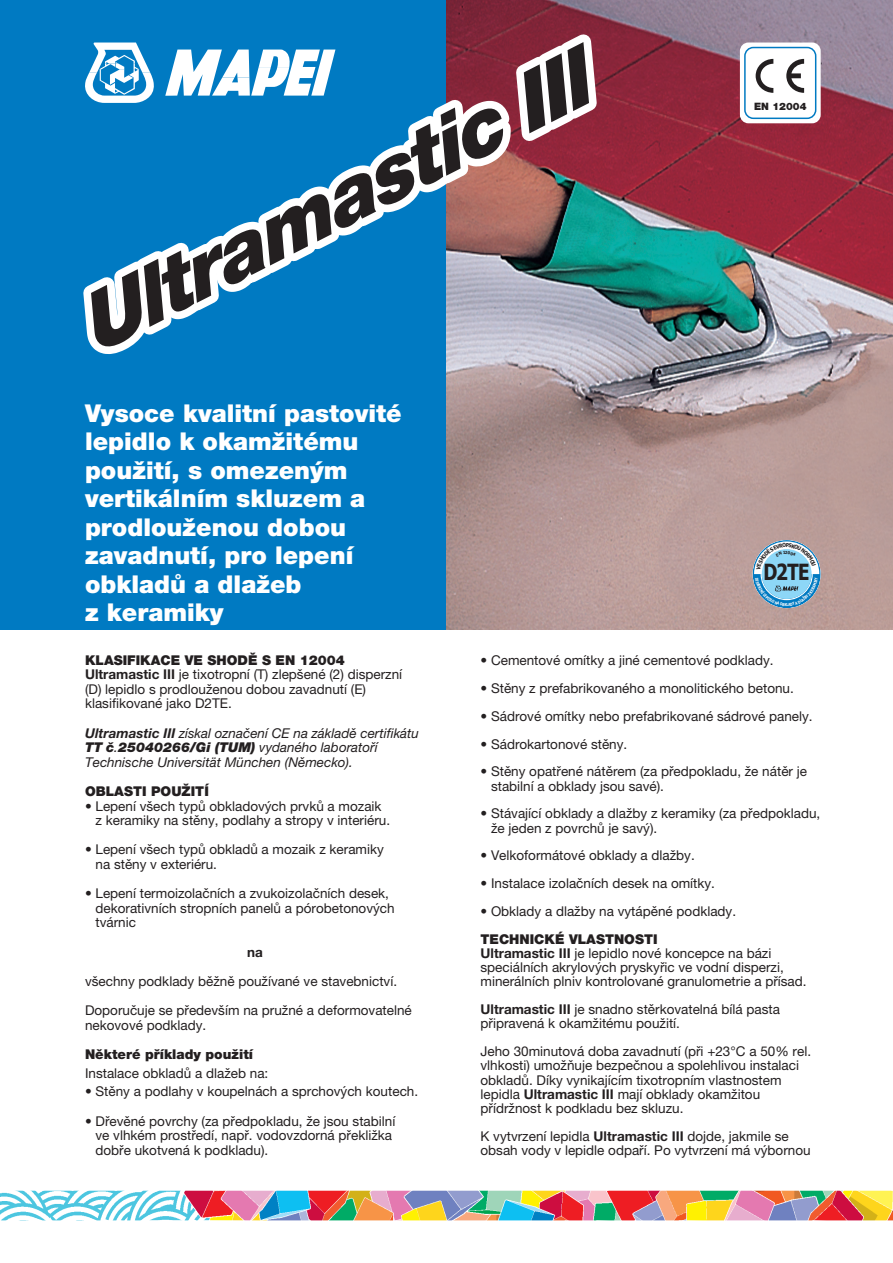
<style>
.page{position:relative;width:893px;height:1263px;background:#fff}
.page>*{position:absolute;margin:0;border:0;box-sizing:border-box;transform-origin:0 0}
.t1{font:italic 900 79.65px "Helvetica Neue LTW1 G";color:#fff}
.Sommario{font:900 24.6px/28.5px "Helvetica Neue LTW1 G";color:#fff}
.t2{font:700 22.35px "Tahoma";color:#231f20;scale:.82 1}
.Testo_Base{font:13.5px/14.2px "Helvetica Neue LTW1 G";color:#231f20}
.Testo_Base-2{font:italic 13.5px/14.5px "Helvetica Neue LTW1 G";color:#231f20}
.Titoli{font:900 13.5px "Helvetica Neue LTW1 G";color:#231f20}
.Testo_Base-3{font:700 13.5px "Helvetica Neue LTW1 G";color:#231f20}
.Normale{font:900 10.2px "Helvetica Neue LTW1 G";color:#231f20}
.s1{font-weight:700}
.s2{font-weight:900}
</style>
<div class="page">
<div style="left:0;top:0;width:451px;height:629px;background:#007ac2"></div>
<img style="left:0;top:1191px;width:893px;height:29px">
<svg style="left:85px;top:43px;width:69px;height:60px"></svg>
<svg style="left:165px;top:50px;width:170px;height:46px"></svg>
<img style="left:446px;top:0;width:447px;height:629px">
<div style="left:740px;top:43px;width:81px;height:80px;background:#fff;border-radius:9px"></div>
<div style="left:744px;top:47px;width:72px;height:72px;border:2px solid #007ac2;border-radius:9px"></div>
<svg style="left:756px;top:59px;width:17px;height:34px"></svg>
<svg style="left:786px;top:59px;width:18px;height:34px"></svg>
<svg style="left:754px;top:541px;width:65px;height:65px"></svg>
<p class="t1" style="left:63px;top:285px;width:563px;rotate:-27deg">Ultramastic III</p>
<p class="Sommario" style="left:85px;top:399px;width:318px">Vysoce kvalitní pastovité lepidlo k okamžitému použití, s omezeným vertikálním skluzem a prodlouženou dobou zavadnutí, pro lepení obkladů a dlažeb<br>z keramiky</p>
<p class="Normale" style="left:754px;top:100px;width:54px">EN 12004</p>
<p class="t2" style="left:764px;top:559px;width:57px">D2TE</p>
<p class="Titoli" style="left:85px;top:651px;width:261px">KLASIFIKACE VE SHODĚ S EN 12004</p>
<p class="Testo_Base" style="left:85px;top:667px;width:319px"><span class="s1">Ultramastic III</span> je tixotropní (T) zlepšené (2) disperzní (D) lepidlo s prodlouženou dobou zavadnutí (E) klasifikované jako D2TE.</p>
<p class="Testo_Base-2" style="left:85px;top:725px;width:335px"><span class="s1">Ultramastic III</span> získal označení CE na základě certifikátu<br><span class="s2">TT č</span>.<span class="s2">25040266/Gi (TUM)</span> vydaného laboratoří<br>Technische Universität München (Německo).</p>
<p class="Titoli" style="left:85px;top:783px;width:125px">OBLASTI POUŽITÍ</p>
<p class="Testo_Base" style="left:96px;top:798px;width:296px;text-indent:-11px">• Lepení všech typů obkladových prvků a mozaik z keramiky na stěny, podlahy a stropy v interiéru.</p>
<p class="Testo_Base" style="left:96px;top:842px;width:290px;text-indent:-11px">• Lepení všech typů obkladů a mozaik z keramiky na stěny v exteriéru.</p>
<p class="Testo_Base" style="left:96px;top:886px;width:301px;text-indent:-11px">• Lepení termoizolačních a zvukoizolačních desek, dekorativních stropních panelů a pórobetonových tvárnic</p>
<p class="Testo_Base-3" style="left:247px;top:943px;width:17px">na</p>
<p class="Testo_Base" style="left:85px;top:974px;width:314px">všechny podklady běžně používané ve stavebnictví.</p>
<p class="Testo_Base" style="left:85px;top:1003px;width:328px">Doporučuje se především na pružné a deformovatelné nekovové podklady.</p>
<p class="Titoli" style="left:85px;top:1046px;width:170px">Některé příklady použití</p>
<p class="Testo_Base" style="left:85px;top:1065px;width:185px">Instalace obkladů a dlažeb na:</p>
<p class="Testo_Base" style="left:85px;top:1084px;width:335px">• Stěny a podlahy v koupelnách a sprchových koutech.</p>
<p class="Testo_Base" style="left:96px;top:1113px;width:301px;text-indent:-11px">• Dřevěné povrchy (za předpokladu, že jsou stabilní ve vlhkém prostředí, např. vodovzdorná překližka dobře ukotvená k podkladu).</p>
<p class="Testo_Base" style="left:480px;top:652px;width:295px">• Cementové omítky a jiné cementové podklady.</p>
<p class="Testo_Base" style="left:480px;top:681px;width:315px">• Stěny z prefabrikovaného a monolitického betonu.</p>
<p class="Testo_Base" style="left:480px;top:709px;width:334px">• Sádrové omítky nebo prefabrikované sádrové panely.</p>
<p class="Testo_Base" style="left:480px;top:736px;width:148px">• Sádrokartonové stěny.</p>
<p class="Testo_Base" style="left:491px;top:764px;width:318px;text-indent:-11px">• Stěny opatřené nátěrem (za předpokladu, že nátěr je stabilní a obklady jsou savé).</p>
<p class="Testo_Base" style="left:491px;top:806px;width:331px;text-indent:-11px">• Stávající obklady a dlažby z keramiky (za předpokladu, že jeden z povrchů je savý).</p>
<p class="Testo_Base" style="left:480px;top:848px;width:216px">• Velkoformátové obklady a dlažby.</p>
<p class="Testo_Base" style="left:480px;top:876px;width:236px">• Instalace izolačních desek na omítky.</p>
<p class="Testo_Base" style="left:480px;top:904px;width:257px">• Obklady a dlažby na vytápěné podklady.</p>
<p class="Titoli" style="left:480px;top:930px;width:179px">TECHNICKÉ VLASTNOSTI</p>
<p class="Testo_Base" style="left:480px;top:946px;width:328px"><span class="s1">Ultramastic III</span> je lepidlo nové koncepce na bázi speciálních akrylových pryskyřic ve vodní disperzi, minerálních plniv kontrolované granulometrie a přísad.</p>
<p class="Testo_Base" style="left:480px;top:1002px;width:301px"><span class="s1">Ultramastic III</span> je snadno stěrkovatelná bílá pasta připravená k okamžitému použití.</p>
<p class="Testo_Base" style="left:480px;top:1044px;width:332px">Jeho 30minutová doba zavadnutí (při +23°C a 50% rel. vlhkosti) umožňuje bezpečnou a spolehlivou instalaci obkladů. Díky vynikajícím tixotropním vlastnostem lepidla <span class="s1">Ultramastic III</span> mají obklady okamžitou přídržnost k podkladu bez skluzu.</p>
<p class="Testo_Base" style="left:480px;top:1129px;width:332px">K vytvrzení lepidla <span class="s1">Ultramastic III</span> dojde, jakmile se obsah vody v lepidle odpaří. Po vytvrzení má výbornou</p>
</div>
